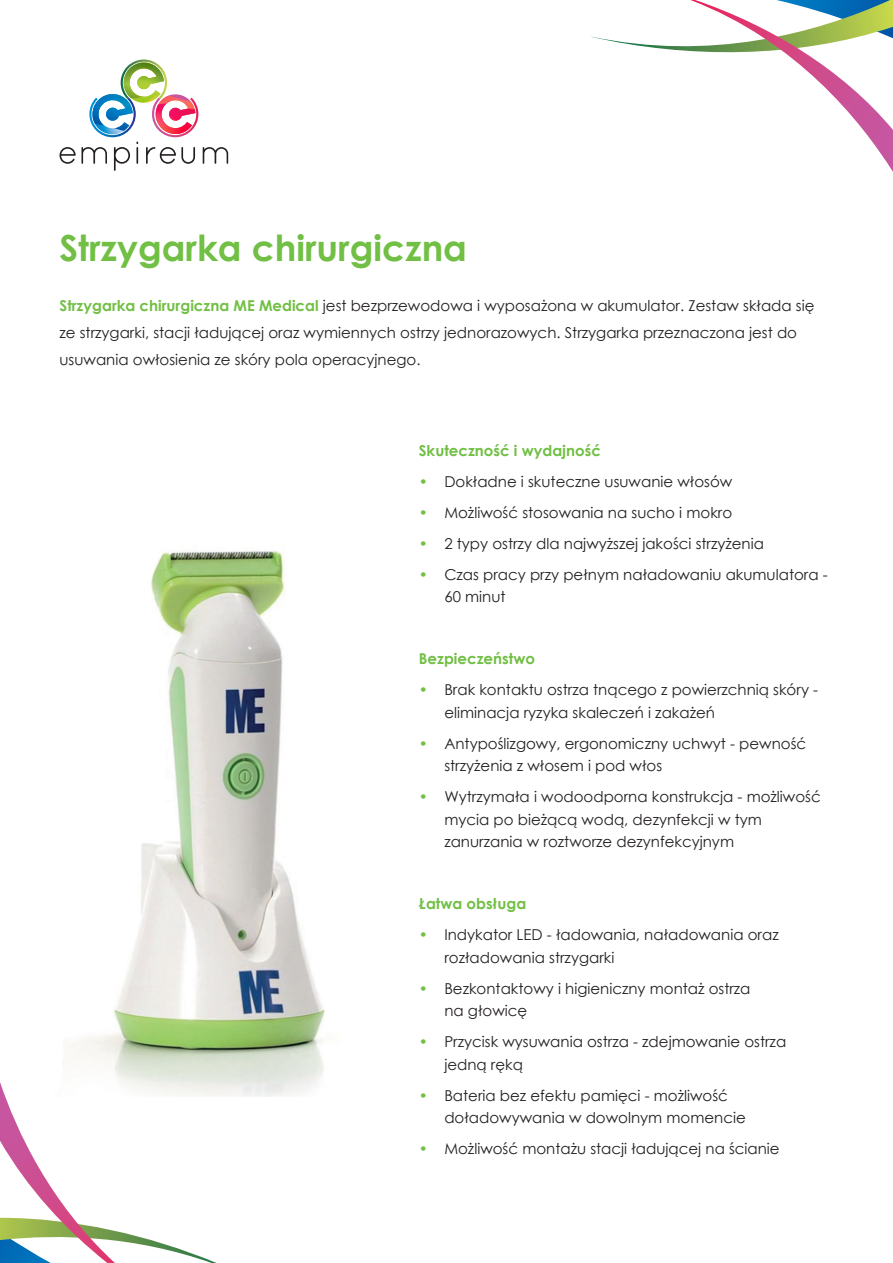
<style>
.page{position:relative;width:893px;height:1263px;background:#fff}
.page>*{position:absolute;margin:0;border:0;box-sizing:border-box;transform-origin:0 0}
.t1{font:700 36px "Century Gothic";color:#71bf44}
.t2{font:15px/22.5px "Century Gothic";color:#231f20}
.t3{font:700 15px "Century Gothic";color:#71bf44}
.s1{font-weight:700;color:#71bf44}
.s2{color:#71bf44}
</style>
<div class="page">
<svg style="left:60px;top:60px;width:168px;height:111px"></svg>
<svg style="left:591px;top:0;width:302px;height:172px"></svg>
<svg style="left:0;top:1082px;width:217px;height:181px"></svg>
<img style="left:37px;top:551px;width:288px;height:586px">
<p class="t1" style="left:60px;top:220px;width:409px">Strzygarka chirurgiczna</p>
<p class="t2" style="left:60px;top:292px;width:756px;line-height:27px"><span class="s1">Strzygarka chirurgiczna ME Medical</span> jest bezprzewodowa i wyposażona w akumulator. Zestaw składa się ze strzygarki, stacji ładującej oraz wymiennych ostrzy jednorazowych. Strzygarka przeznaczona jest do usuwania owłosienia ze skóry pola operacyjnego.</p>
<p class="t3" style="left:419px;top:439px;width:184px">Skuteczność i wydajność</p>
<p class="t2" style="left:419px;top:470px;width:315px"><span class="s2">•</span> Dokładne i skuteczne usuwanie włosów</p>
<p class="t2" style="left:419px;top:501px;width:315px"><span class="s2">•</span> Możliwość stosowania na sucho i mokro</p>
<p class="t2" style="left:419px;top:532px;width:347px"><span class="s2">•</span> 2 typy ostrzy dla najwyższej jakości strzyżenia</p>
<p class="t2" style="left:444px;top:563px;width:385px;text-indent:-26px"><span class="s2">•</span> Czas pracy przy pełnym naładowaniu akumulatora -<br>60 minut</p>
<p class="t3" style="left:419px;top:647px;width:118px">Bezpieczeństwo</p>
<p class="t2" style="left:444px;top:678px;width:375px;text-indent:-26px"><span class="s2">•</span> Brak kontaktu ostrza tnącego z powierzchnią skóry - eliminacja ryzyka skaleczeń i zakażeń</p>
<p class="t2" style="left:444px;top:732px;width:363px;text-indent:-26px"><span class="s2">•</span> Antypoślizgowy, ergonomiczny uchwyt - pewność strzyżenia z włosem i pod włos</p>
<p class="t2" style="left:444px;top:785px;width:378px;text-indent:-26px"><span class="s2">•</span> Wytrzymała i wodoodporna konstrukcja - możliwość mycia po bieżącą wodą, dezynfekcji w tym zanurzania w roztworze dezynfekcyjnym</p>
<p class="t3" style="left:419px;top:892px;width:109px">Łatwa obsługa</p>
<p class="t2" style="left:444px;top:923px;width:336px;text-indent:-26px"><span class="s2">•</span> Indykator LED - ładowania, naładowania oraz rozładowania strzygarki</p>
<p class="t2" style="left:444px;top:977px;width:308px;text-indent:-26px"><span class="s2">•</span> Bezkontaktowy i higieniczny montaż ostrza na głowicę</p>
<p class="t2" style="left:444px;top:1030px;width:343px;text-indent:-26px"><span class="s2">•</span> Przycisk wysuwania ostrza - zdejmowanie ostrza jedną ręką</p>
<p class="t2" style="left:444px;top:1084px;width:303px;text-indent:-26px"><span class="s2">•</span> Bateria bez efektu pamięci - możliwość doładowywania w dowolnym momencie</p>
<p class="t2" style="left:419px;top:1137px;width:362px"><span class="s2">•</span> Możliwość montażu stacji ładującej na ścianie</p>
</div>
